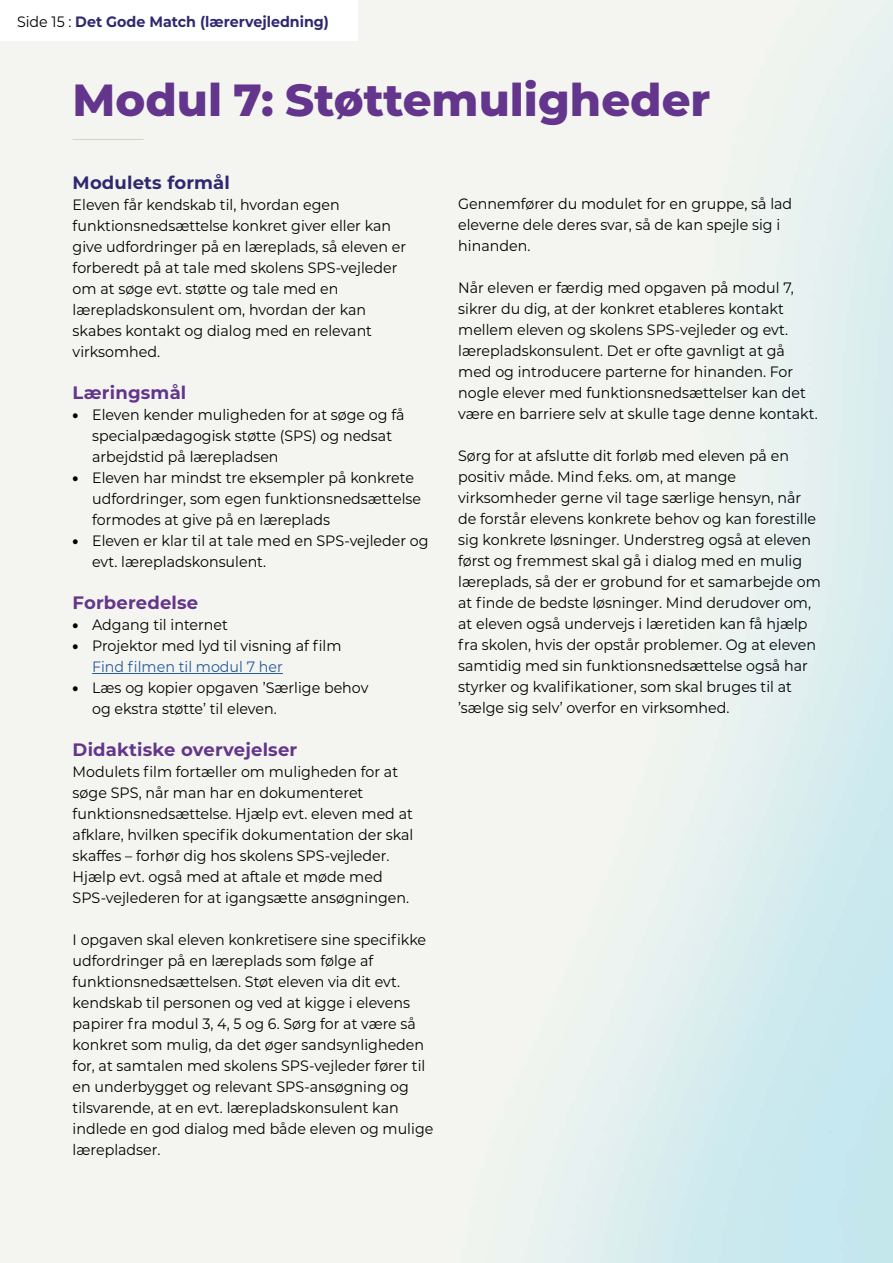
<style>
.page{position:relative;width:893px;height:1263px;background:#fff}
.page>*{position:absolute;margin:0;border:0;box-sizing:border-box;transform-origin:0 0}
.RUBRIK_size_2_H1{font:800 45px "Montserrat";color:#64358c}
.Mellemrubrik_H2{font:700 18px "Montserrat";letter-spacing:.01em;color:#64358c}
.Mellemrubrik_H2-2{font:700 18px "Montserrat";letter-spacing:.01em;color:#2f2870}
.Brødtekst_P{font:15px/21px "Montserrat";color:#000;scale:.95 1}
.Brødtekst_Bullits{font:15px/21px "Montserrat";color:#000;scale:.95 1}
.t1{font:700 15px "Montserrat";color:#2f2870;scale:.95 1}
.s1{font-weight:400;color:#000}
.s2{font-weight:900}
.s3{color:#275b9b}
</style>
<div class="page">
<hr style="left:73px;top:139px;width:71px;height:1px;background:#d5d2c3">
<hr style="left:92px;top:673px;width:191px;height:1px;background:#275b9b">
<p class="t1" style="left:17px;top:11px;width:330px"><span class="s1">Side 15 :</span> Det Gode Match (lærervejledning)</p>
<h1 class="RUBRIK_size_2_H1" style="left:73px;top:67px;width:639px">Modul 7: Støttemuligheder</h1>
<h2 class="Mellemrubrik_H2-2" style="left:73px;top:170px;width:159px">Modulets formål</h2>
<p class="Brødtekst_P" style="left:73px;top:194px;width:352px">Eleven får kendskab til, hvordan egen funktionsnedsættelse konkret giver eller kan give udfordringer på en læreplads, så eleven er forberedt på at tale med skolens SPS-vejleder om at søge evt. støtte og tale med en lærepladskonsulent om, hvordan der kan skabes kontakt og dialog med en relevant virksomhed.</p>
<h2 class="Mellemrubrik_H2" style="left:73px;top:380px;width:115px">Læringsmål</h2>
<p class="Brødtekst_Bullits" style="left:92px;top:404px;width:330px;text-indent:-20px"><span class="s2">•</span> Eleven kender muligheden for at søge og få specialpædagogisk støtte (SPS) og nedsat arbejdstid på lærepladsen</p>
<p class="Brødtekst_Bullits" style="left:92px;top:467px;width:348px;text-indent:-20px"><span class="s2">•</span> Eleven har mindst tre eksempler på konkrete udfordringer, som egen funktionsnedsættelse formodes at give på en læreplads</p>
<p class="Brødtekst_Bullits" style="left:92px;top:530px;width:356px;text-indent:-20px"><span class="s2">•</span> Eleven er klar til at tale med en SPS-vejleder og evt. lærepladskonsulent.</p>
<h2 class="Mellemrubrik_H2" style="left:73px;top:590px;width:127px">Forberedelse</h2>
<p class="Brødtekst_Bullits" style="left:73px;top:614px;width:165px"><span class="s2">•</span> Adgang til internet</p>
<p class="Brødtekst_Bullits" style="left:92px;top:635px;width:264px;text-indent:-20px"><span class="s2">•</span> Projektor med lyd til visning af film<br><span class="s3">Find filmen til modul 7 her</span></p>
<p class="Brødtekst_Bullits" style="left:92px;top:677px;width:292px;text-indent:-20px"><span class="s2">•</span> Læs og kopier opgaven ’Særlige behov og ekstra støtte’ til eleven.</p>
<h2 class="Mellemrubrik_H2" style="left:73px;top:737px;width:226px">Didaktiske overvejelser</h2>
<p class="Brødtekst_P" style="left:73px;top:761px;width:360px">Modulets film fortæller om muligheden for at søge SPS, når man har en dokumenteret funktionsnedsættelse. Hjælp evt. eleven med at afklare, hvilken specifik dokumentation der skal skaffes – forhør dig hos skolens SPS-vejleder.<br>Hjælp evt. også med at aftale et møde med SPS-vejlederen for at igangsætte ansøgningen.</p>
<p class="Brødtekst_P" style="left:73px;top:929px;width:381px">I opgaven skal eleven konkretisere sine specifikke udfordringer på en læreplads som følge af funktionsnedsættelsen. Støt eleven via dit evt. kendskab til personen og ved at kigge i elevens papirer fra modul 3, 4, 5 og 6. Sørg for at være så konkret som mulig, da det øger sandsynligheden for, at samtalen med skolens SPS-vejleder fører til en underbygget og relevant SPS-ansøgning og tilsvarende, at en evt. lærepladskonsulent kan indlede en god dialog med både eleven og mulige lærepladser.</p>
<p class="Brødtekst_P" style="left:458px;top:193px;width:353px">Gennemfører du modulet for en gruppe, så lad eleverne dele deres svar, så de kan spejle sig i hinanden.</p>
<p class="Brødtekst_P" style="left:458px;top:277px;width:380px">Når eleven er færdig med opgaven på modul 7, sikrer du dig, at der konkret etableres kontakt mellem eleven og skolens SPS-vejleder og evt. lærepladskonsulent. Det er ofte gavnligt at gå med og introducere parterne for hinanden. For nogle elever med funktionsnedsættelser kan det være en barriere selv at skulle tage denne kontakt.</p>
<p class="Brødtekst_P" style="left:458px;top:445px;width:383px">Sørg for at afslutte dit forløb med eleven på en positiv måde. Mind f.eks. om, at mange virksomheder gerne vil tage særlige hensyn, når de forstår elevens konkrete behov og kan forestille sig konkrete løsninger. Understreg også at eleven først og fremmest skal gå i dialog med en mulig læreplads, så der er grobund for et samarbejde om at finde de bedste løsninger. Mind derudover om, at eleven også undervejs i læretiden kan få hjælp fra skolen, hvis der opstår problemer. Og at eleven samtidig med sin funktionsnedsættelse også har styrker og kvalifikationer, som skal bruges til at ’sælge sig selv’ overfor en virksomhed.</p>
</div>
